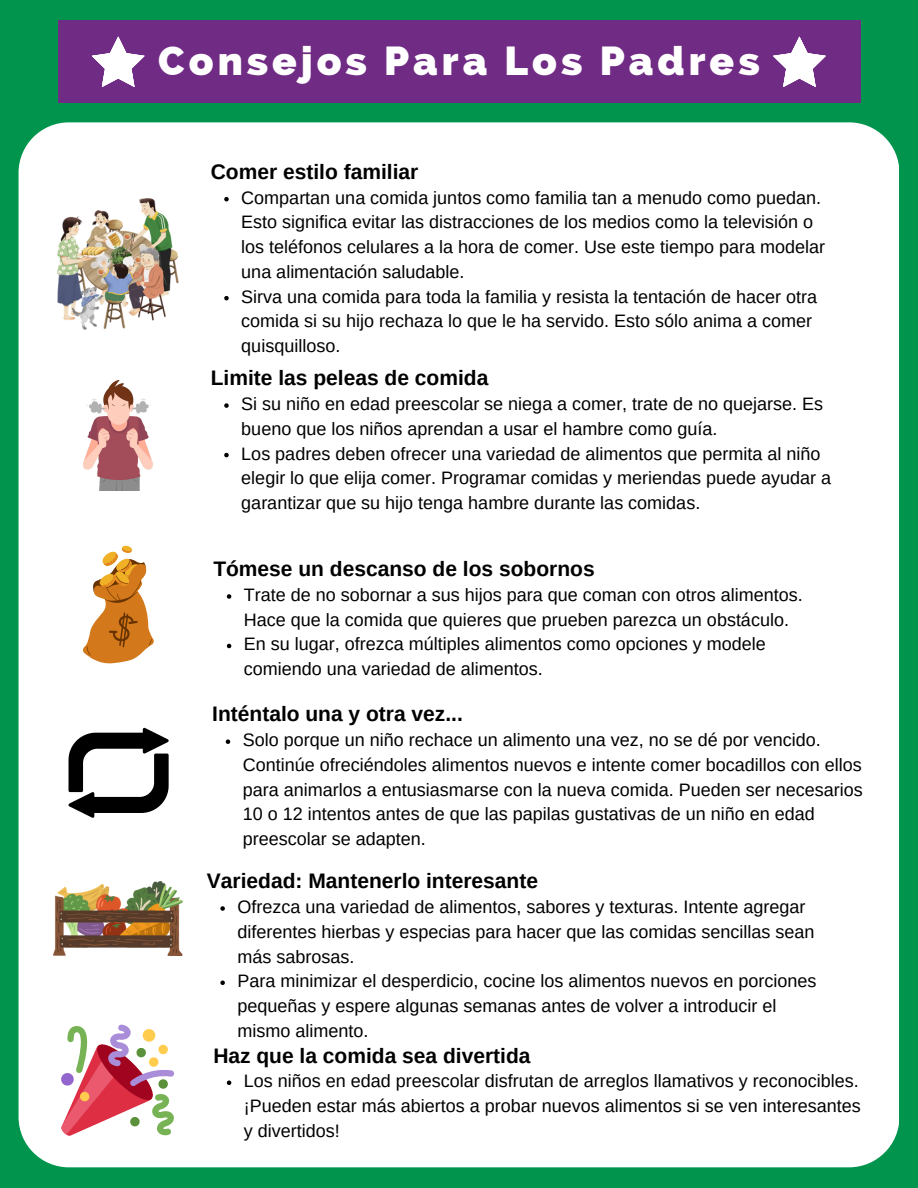
<style>
.page{position:relative;width:918px;height:1188px;background:#00944d}
.page>*{position:absolute;margin:0;border:0;box-sizing:border-box;transform-origin:0 0}
.t1{font:800 40.5px "Raleway";letter-spacing:.1em;color:#fff}
.t2{font:700 21px "Arimo";color:#000}
.t3{font:18px/24.8px "Arimo";color:#000}
</style>
<div class="page">
<div style="left:19px;top:122px;width:880px;height:1045px;background:#fff;border-radius:50px"></div>
<div style="left:58px;top:21px;width:802px;height:82px;background:#702b84"></div>
<svg style="left:92px;top:37px;width:53px;height:50px"></svg>
<svg style="left:773px;top:37px;width:53px;height:50px"></svg>
<img style="left:58px;top:198px;width:120px;height:132px">
<img style="left:83px;top:380px;width:70px;height:111px">
<svg style="left:83px;top:545px;width:71px;height:119px"></svg>
<svg style="left:69px;top:728px;width:100px;height:90px"></svg>
<img style="left:54px;top:881px;width:129px;height:74px">
<svg style="left:61px;top:1024px;width:113px;height:112px"></svg>
<svg style="left:224px;top:197px;width:5px;height:4px"></svg>
<svg style="left:224px;top:296px;width:5px;height:4px"></svg>
<svg style="left:224px;top:403px;width:5px;height:5px"></svg>
<svg style="left:224px;top:453px;width:5px;height:4px"></svg>
<svg style="left:227px;top:594px;width:4px;height:5px"></svg>
<svg style="left:227px;top:644px;width:4px;height:4px"></svg>
<svg style="left:226px;top:739px;width:4px;height:5px"></svg>
<svg style="left:220px;top:906px;width:5px;height:5px"></svg>
<svg style="left:220px;top:981px;width:5px;height:4px"></svg>
<svg style="left:227px;top:1081px;width:4px;height:4px"></svg>
<h1 class="t1" style="left:158px;top:37px;width:603px">Consejos Para Los Padres</h1>
<p class="t2" style="left:211px;top:160px;width:209px">Comer estilo familiar</p>
<p class="t3" style="left:241px;top:185px;width:585px">Compartan una comida juntos como familia tan a menudo como puedan.<br>Esto significa evitar las distracciones de los medios como la televisión o los teléfonos celulares a la hora de comer. Use este tiempo para modelar una alimentación saludable.<br>Sirva una comida para toda la familia y resista la tentación de hacer otra comida si su hijo rechaza lo que le ha servido. Esto sólo anima a comer quisquilloso.</p>
<p class="t2" style="left:211px;top:366px;width:279px">Limite las peleas de comida</p>
<p class="t3" style="left:241px;top:391px;width:591px">Si su niño en edad preescolar se niega a comer, trate de no quejarse. Es bueno que los niños aprendan a usar el hambre como guía.<br>Los padres deben ofrecer una variedad de alimentos que permita al niño elegir lo que elija comer. Programar comidas y meriendas puede ayudar a garantizar que su hijo tenga hambre durante las comidas.</p>
<p class="t2" style="left:213px;top:557px;width:383px">Tómese un descanso de los sobornos</p>
<p class="t3" style="left:244px;top:582px;width:560px">Trate de no sobornar a sus hijos para que coman con otros alimentos.<br>Hace que la comida que quieres que prueben parezca un obstáculo.<br>En su lugar, ofrezca múltiples alimentos como opciones y modele comiendo una variedad de alimentos.</p>
<p class="t2" style="left:212px;top:702px;width:252px">Inténtalo una y otra vez...</p>
<p class="t3" style="left:243px;top:728px;width:622px">Solo porque un niño rechace un alimento una vez, no se dé por vencido.<br>Continúe ofreciéndoles alimentos nuevos e intente comer bocadillos con ellos para animarlos a entusiasmarse con la nueva comida. Pueden ser necesarios 10 o 12 intentos antes de que las papilas gustativas de un niño en edad preescolar se adapten.</p>
<p class="t2" style="left:207px;top:869px;width:333px">Variedad: Mantenerlo interesante</p>
<p class="t3" style="left:237px;top:894px;width:580px">Ofrezca una variedad de alimentos, sabores y texturas. Intente agregar diferentes hierbas y especias para hacer que las comidas sencillas sean más sabrosas.<br>Para minimizar el desperdicio, cocine los alimentos nuevos en porciones pequeñas y espere algunas semanas antes de volver a introducir el mismo alimento.</p>
<p class="t2" style="left:213px;top:1044px;width:319px">Haz que la comida sea divertida</p>
<p class="t3" style="left:244px;top:1069px;width:618px;text-align:justify">Los niños en edad preescolar disfrutan de arreglos llamativos y reconocibles. ¡Pueden estar más abiertos a probar nuevos alimentos si se ven interesantes y divertidos!</p>
</div>
